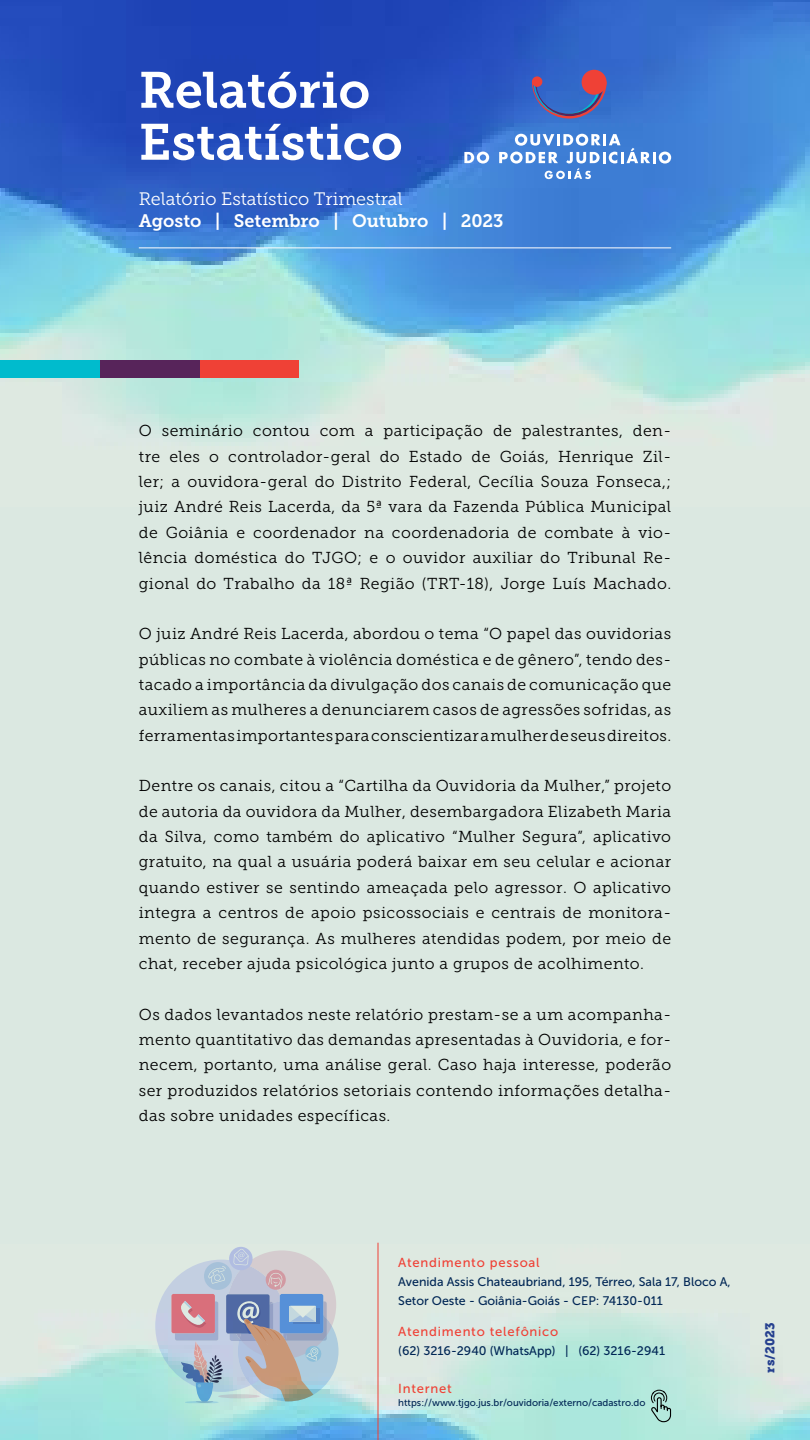
<style>
.page{position:relative;width:810px;height:1440px;background:#dbe8e1}
.page>*{position:absolute;margin:0;border:0;box-sizing:border-box;transform-origin:0 0}
.t1{font:50.7px/52px "Museo Slab 700";color:#fff}
.t2{font:18px "Museo Slab 300";color:#fff}
.t3{font:18px "Museo Slab 700";color:#fff}
.t4{font:15.83px/25.3px "Museo Slab 300";letter-spacing:.03em;color:#000;text-align:justify}
.t5{font:13.05px "Museo Sans 500";letter-spacing:.06em;color:#ef4136}
.t6{font:12.83px "Museo Slab 900";letter-spacing:.01em;color:#25408f}
.t7{font:12.38px/18.9px "Museo Sans 500";color:#002655}
.t8{font:9.75px "Museo Sans 500";color:#002655}
</style>
<div class="page">
<img style="left:0;top:0;width:810px;height:438px">
<svg style="left:532px;top:82px;width:75px;height:37px"></svg>
<div style="left:532px;top:76px;width:10px;height:11px;background:#ef4136;border-radius:50%"></div>
<div style="left:582px;top:70px;width:25px;height:25px;background:#ef4136;border-radius:50%"></div>
<svg style="left:464px;top:152px;width:25px;height:12px"></svg>
<svg style="left:499px;top:134px;width:172px;height:45px"></svg>
<hr style="left:139px;top:248px;width:532px;height:1px;background:#fff">
<svg style="left:0;top:1242px;width:810px;height:198px"></svg>
<div style="left:229px;top:1247px;width:24px;height:23px;background:#b1bde1;border-radius:50%"></div>
<svg style="left:155px;top:1249px;width:184px;height:154px"></svg>
<hr style="left:378px;top:1243px;width:1px;height:197px;background:#ef4136">
<svg style="left:394px;top:1380px;width:257px;height:28px"></svg>
<svg style="left:651px;top:1361px;width:21px;height:62px"></svg>
<div style="left:199px;top:360px;width:100px;height:18px;background:#ef4136"></div>
<div style="left:100px;top:360px;width:99px;height:18px;background:#57245a"></div>
<div style="left:0;top:360px;width:100px;height:18px;background:#00bbcd"></div>
<h1 class="t1" style="left:139px;top:65px;width:265px">Relatório<br>Estatístico</h1>
<p class="t2" style="left:139px;top:189px;width:265px">Relatório Estatístico Trimestral</p>
<p class="t3" style="left:139px;top:211px;width:366px">Agosto | Setembro | Outubro | 2023</p>
<p class="t4" style="left:139px;top:418px;width:534px">O seminário contou com a participação de palestrantes, den&shy;tre eles o controlador-geral do Estado de Goiás, Henrique Zil&shy;ler; a ouvidora-geral do Distrito Federal, Cecília Souza Fonseca,; juiz André Reis Lacerda, da 5ª vara da Fazenda Pública Municipal de Goiânia e coordenador na coordenadoria de combate à vio&shy;lência doméstica do TJGO; e o ouvidor auxiliar do Tribunal Re&shy;gional do Trabalho da 18ª Região (TRT-18), Jorge Luís Machado.</p>
<p class="t4" style="left:139px;top:621px;width:534px">O juiz André Reis Lacerda, abordou o tema “O papel das ouvidorias públicas no combate à violência doméstica e de gênero”, tendo des&shy;tacado a importância da divulgação dos canais de comunicação que auxiliem as mulheres a denunciarem casos de agressões sofridas, as ferramentas importantes para conscientizar a mulher de seus direitos.</p>
<p class="t4" style="left:139px;top:773px;width:534px">Dentre os canais, citou a “Cartilha da Ouvidoria da Mulher,” projeto de autoria da ouvidora da Mulher, desembargadora Elizabeth Maria da Silva, como também do aplicativo “Mulher Segura”, aplicativo gratuito, na qual a usuária poderá baixar em seu celular e acionar quando estiver se sentindo ameaçada pelo agressor. O aplicativo integra a centros de apoio psicossociais e centrais de monitora&shy;mento de segurança. As mulheres atendidas podem, por meio de chat, receber ajuda psicológica junto a grupos de acolhimento.</p>
<p class="t4" style="left:139px;top:1002px;width:534px">Os dados levantados neste relatório prestam-se a um acompanha&shy;mento quantitativo das demandas apresentadas à Ouvidoria, e for&shy;necem, portanto, uma análise geral. Caso haja interesse, poderão ser produzidos relatórios setoriais contendo informações detalha&shy;das sobre unidades específicas.</p>
<p class="t5" style="left:398px;top:1255px;width:143px">Atendimento pessoal</p>
<p class="t7" style="left:398px;top:1272px;width:334px">Avenida Assis Chateaubriand, 195, Térreo, Sala 17, Bloco A,<br>Setor Oeste - Goiânia-Goiás - CEP: 74130-011</p>
<p class="t5" style="left:398px;top:1325px;width:162px">Atendimento telefônico</p>
<p class="t7" style="left:398px;top:1342px;width:268px">(62) 3216-2940 (WhatsApp) | (62) 3216-2941</p>
<p class="t5" style="left:398px;top:1381px;width:55px">Internet</p>
<p class="t8" style="left:398px;top:1397px;width:249px">https://www.tjgo.jus.br/ouvidoria/externo/cadastro.do</p>
<p class="t6" style="left:763px;top:1373px;width:52px;rotate:-90deg">rs/2023</p>
</div>
